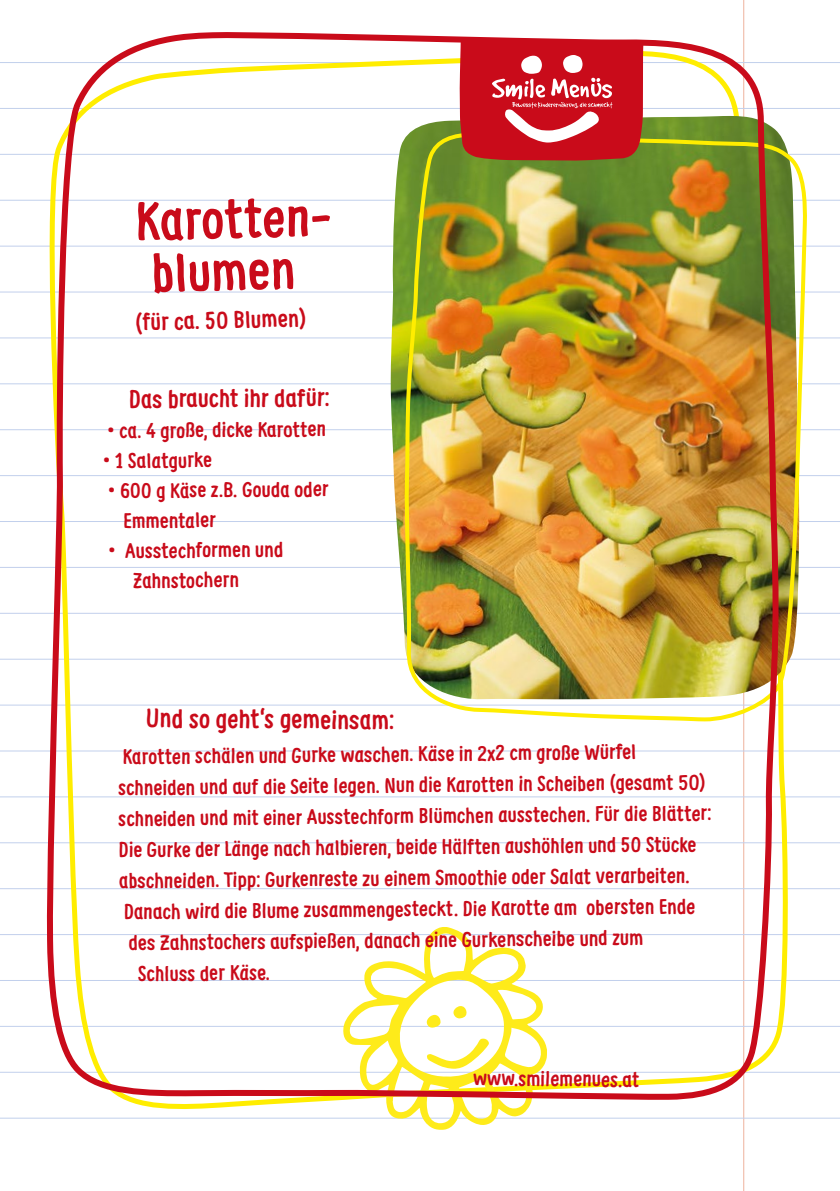
<style>
.page{position:relative;width:840px;height:1191px;background:#fff}
.page>*{position:absolute;margin:0;border:0;box-sizing:border-box;transform-origin:0 0}
.t1{font:700 54px/52.2px "Supernettcn";color:#c90b1a}
.t2{font:700 26px "Supernettcn";color:#c90b1a}
.t3{font:700 25px "Supernettcn";color:#c90b1a}
.t4{font:700 24px "Supernettcn";color:#c90b1a}
.t5{font:700 21px/30.4px "Supernettcn";color:#c90b1a}
.s1{font-size:23px}
</style>
<div class="page">
<hr style="left:742px;top:0;width:1px;height:1191px;background:#f1bfae">
<hr style="left:0;top:62px;width:839px;height:1px;background:#c2d0ec">
<hr style="left:0;top:108px;width:839px;height:1px;background:#c2d0ec">
<hr style="left:0;top:154px;width:839px;height:1px;background:#c2d0ec">
<hr style="left:0;top:200px;width:839px;height:1px;background:#c2d0ec">
<hr style="left:0;top:246px;width:839px;height:1px;background:#c2d0ec">
<hr style="left:0;top:291px;width:839px;height:1px;background:#c2d0ec">
<hr style="left:0;top:337px;width:839px;height:1px;background:#c2d0ec">
<hr style="left:0;top:383px;width:839px;height:1px;background:#c2d0ec">
<hr style="left:0;top:429px;width:839px;height:1px;background:#c2d0ec">
<hr style="left:0;top:475px;width:839px;height:1px;background:#c2d0ec">
<hr style="left:0;top:521px;width:839px;height:1px;background:#c2d0ec">
<hr style="left:0;top:567px;width:839px;height:1px;background:#c2d0ec">
<hr style="left:0;top:613px;width:839px;height:1px;background:#c2d0ec">
<hr style="left:0;top:658px;width:839px;height:1px;background:#c2d0ec">
<hr style="left:0;top:704px;width:839px;height:1px;background:#c2d0ec">
<hr style="left:0;top:750px;width:839px;height:1px;background:#c2d0ec">
<hr style="left:0;top:796px;width:839px;height:1px;background:#c2d0ec">
<hr style="left:0;top:842px;width:839px;height:1px;background:#c2d0ec">
<hr style="left:0;top:888px;width:839px;height:1px;background:#c2d0ec">
<hr style="left:0;top:934px;width:839px;height:1px;background:#c2d0ec">
<hr style="left:0;top:980px;width:839px;height:1px;background:#c2d0ec">
<hr style="left:0;top:1025px;width:839px;height:1px;background:#c2d0ec">
<hr style="left:0;top:1071px;width:839px;height:1px;background:#c2d0ec">
<hr style="left:0;top:1117px;width:839px;height:1px;background:#c2d0ec">
<svg style="left:342px;top:1109px;width:205px;height:21px"></svg>
<svg style="left:786px;top:147px;width:24px;height:559px"></svg>
<img style="left:33px;top:23px;width:753px;height:1086px">
<svg style="left:459px;top:41px;width:184px;height:120px;background:#cd2e38"></svg>
<h1 class="t1" style="left:135px;top:193px;width:198px;rotate:-1deg">Karotten&shy;blumen</h1>
<p class="t4" style="left:135px;top:305px;width:173px;rotate:-1deg">(für ca. 50 Blumen)</p>
<p class="t3" style="left:129px;top:382px;width:202px">Das braucht ihr dafür:</p>
<p class="t5" style="left:107px;top:414px;width:220px"><span class="s1">•</span> ca. 4 große, dicke Karotten</p>
<p class="t5" style="left:103px;top:444px;width:111px"><span class="s1">•</span> 1 Salatgurke</p>
<p class="t5" style="left:123px;top:474px;width:206px;text-indent:-16px"><span class="s1">•</span> 600 g Käse z.B. Gouda oder<br>Emmentaler</p>
<p class="t5" style="left:133px;top:534px;width:152px;text-indent:-25px"><span class="s1">•</span> Ausstechformen und<br>Zahnstochern</p>
<p class="t2" style="left:146px;top:701px;width:250px">Und so geht‘s gemeinsam:</p>
<p class="t5" style="left:122px;top:743px;width:514px;rotate:-1deg">Karotten schälen und Gurke waschen. Käse in 2x2 cm große Würf el</p>
<p class="t5" style="left:118px;top:774px;width:588px;rotate:-1deg">schneiden und auf die Seite legen. Nun die Karotten in Scheiben (gesamt 50)</p>
<p class="t5" style="left:118px;top:805px;width:594px;rotate:-1deg">schneiden und mit einer Ausstechform Blümchen ausstechen. Für die Blätter:</p>
<p class="t5" style="left:118px;top:836px;width:578px;rotate:-1deg">Die Gurke der Länge nach halbieren, beide Hälften aushöhlen und 50 Stücke</p>
<p class="t5" style="left:119px;top:867px;width:571px;rotate:-1deg">abschneiden. Tipp: Gurkenreste zu einem Smoothie oder Salat verarbeiten.</p>
<p class="t5" style="left:124px;top:898px;width:572px;rotate:-1deg">Danach wird die Blume zusammengesteckt. Die Karotte am obersten Ende</p>
<p class="t5" style="left:128px;top:929px;width:515px;rotate:-1deg">des Zahnstochers aufspießen, danach eine Gurkenscheibe und zum</p>
<p class="t5" style="left:138px;top:958px;width:133px;rotate:-1deg">Schluss der Käse.</p>
<p class="t5" style="left:473px;top:1061px;width:168px;rotate:1deg">www.smilemenues.at</p>
</div>
